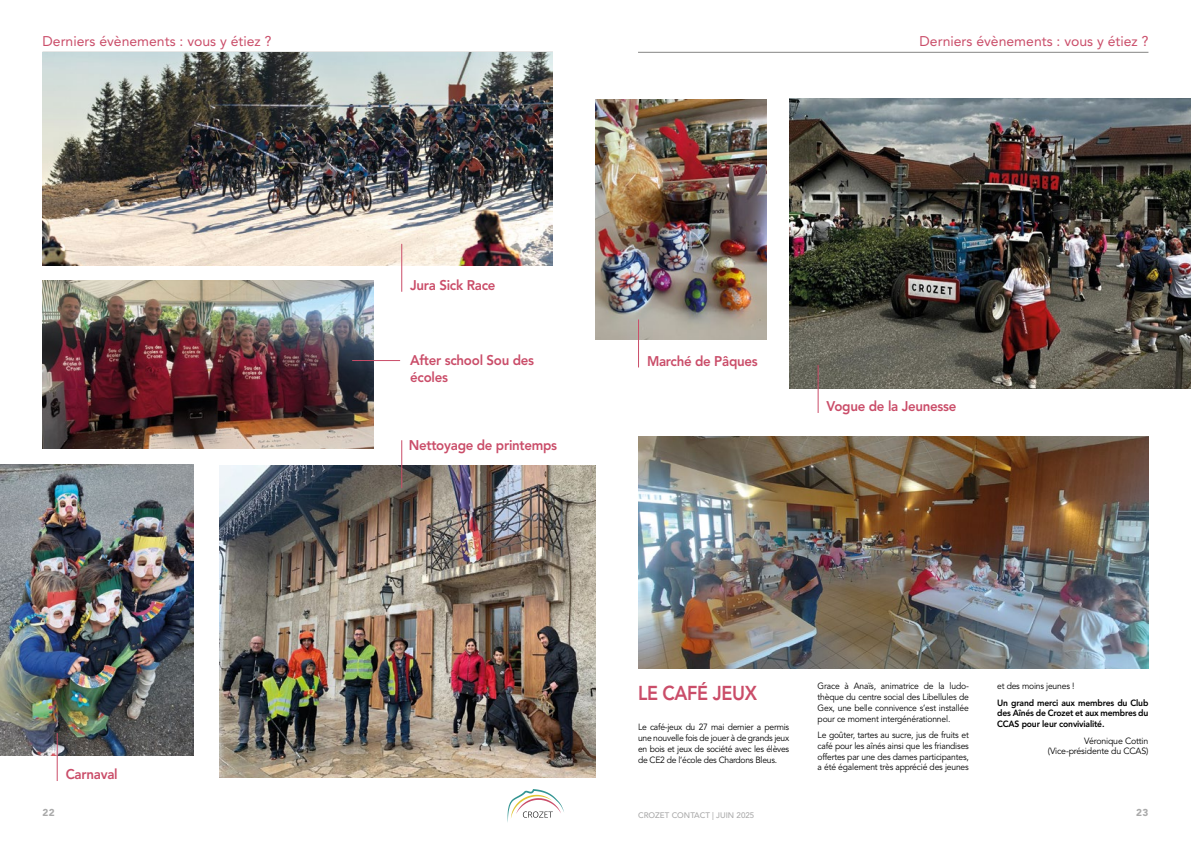
<style>
.page{position:relative;width:1191px;height:842px;background:#fff}
.page>*{position:absolute;margin:0;border:0;box-sizing:border-box;transform-origin:0 0}
.t1{font:800 20px "Avenir LT Std";letter-spacing:-.02em;color:#ca4d69;scale:.9 1}
.t2{font:800 14px/16.8px "Avenir LT Std";letter-spacing:-.02em;color:#ca4d69;scale:.95 1}
.t3{font:14px "Avenir LT Std";color:#ca4d69}
.t4{font:900 10px "Avenir LT Std";color:#aaa}
.t5{font:9px/10.8px "Avenir LT Std";letter-spacing:-.02em;color:#000;text-align:justify;scale:.95 1}
.t6{font:800 9px/10.8px "Avenir LT Std";letter-spacing:-.02em;color:#000;text-align:justify;scale:.95 1}
.t7{font:9px/10.8px "Avenir LT Std";letter-spacing:-.02em;color:#000;text-align:right}
.t8{font:500 8px "Avenir LT Std";color:#aaa}
</style>
<div class="page">
<svg style="left:507px;top:789px;width:57px;height:33px"></svg>
<hr style="left:638px;top:52px;width:510px;height:1px;background:#858584">
<img style="left:638px;top:437px;width:510px;height:231px">
<img style="left:0;top:465px;width:194px;height:291px">
<img style="left:43px;top:52px;width:510px;height:214px">
<img style="left:595px;top:99px;width:171px;height:240px">
<img style="left:219px;top:466px;width:376px;height:312px">
<img style="left:789px;top:99px;width:402px;height:290px">
<hr style="left:57px;top:733px;width:1px;height:48px;background:#ca4d69">
<hr style="left:401px;top:440px;width:1px;height:48px;background:#ca4d69">
<hr style="left:401px;top:244px;width:1px;height:48px;background:#ca4d69">
<hr style="left:817px;top:365px;width:1px;height:48px;background:#ca4d69">
<hr style="left:638px;top:319px;width:1px;height:48px;background:#ca4d69">
<img style="left:43px;top:280px;width:330px;height:169px">
<hr style="left:352px;top:360px;width:48px;height:1px;background:#ca4d69">
<h2 class="t3" style="left:43px;top:33px;width:230px">Derniers évènements : vous y étiez ?</h2>
<h2 class="t3" style="left:919px;top:33px;width:230px">Derniers évènements : vous y étiez ?</h2>
<h2 class="t2" style="left:66px;top:766px;width:56px">Carnaval</h2>
<h2 class="t2" style="left:410px;top:277px;width:91px">Jura Sick Race</h2>
<h2 class="t2" style="left:410px;top:352px;width:132px">After school Sou des écoles</h2>
<h2 class="t2" style="left:409px;top:437px;width:158px">Nettoyage de printemps</h2>
<h2 class="t2" style="left:647px;top:352px;width:118px">Marché de Pâques</h2>
<h2 class="t2" style="left:826px;top:398px;width:138px">Vogue de la Jeunesse</h2>
<h1 class="t1" style="left:638px;top:681px;width:134px">LE CAFÉ JEUX</h1>
<p class="t5" style="left:638px;top:722px;width:161px">Le café-jeux du 27 mai dernier a permis une nouvelle fois de jouer à de grands jeux en bois et jeux de société avec les élèves de CE2 de l’école des Chardons Bleus.</p>
<p class="t5" style="left:817px;top:681px;width:161px">Grace à Anaïs, animatrice de la ludo&shy;thèque du centre social des Libellules de Gex, une belle connivence s’est installée pour ce moment intergénérationnel.</p>
<p class="t5" style="left:817px;top:730px;width:161px">Le goûter, tartes au sucre, jus de fruits et café pour les aînés ainsi que les friandises offertes par une des dames participantes, a été également très apprécié des jeunes</p>
<p class="t5" style="left:997px;top:681px;width:83px">et des moins jeunes !</p>
<p class="t6" style="left:997px;top:697px;width:161px">Un grand merci aux membres du Club des Aînés de Crozet et aux membres du CCAS pour leur convivialité.</p>
<p class="t7" style="left:1047px;top:735px;width:102px">Véronique Cottin (Vice-présidente du CCAS)</p>
<p class="t4" style="left:43px;top:806px;width:14px">22</p>
<p class="t8" style="left:638px;top:810px;width:118px">CROZET CONTACT | JUIN 2025</p>
<p class="t4" style="left:1136px;top:806px;width:14px">23</p>
</div>
